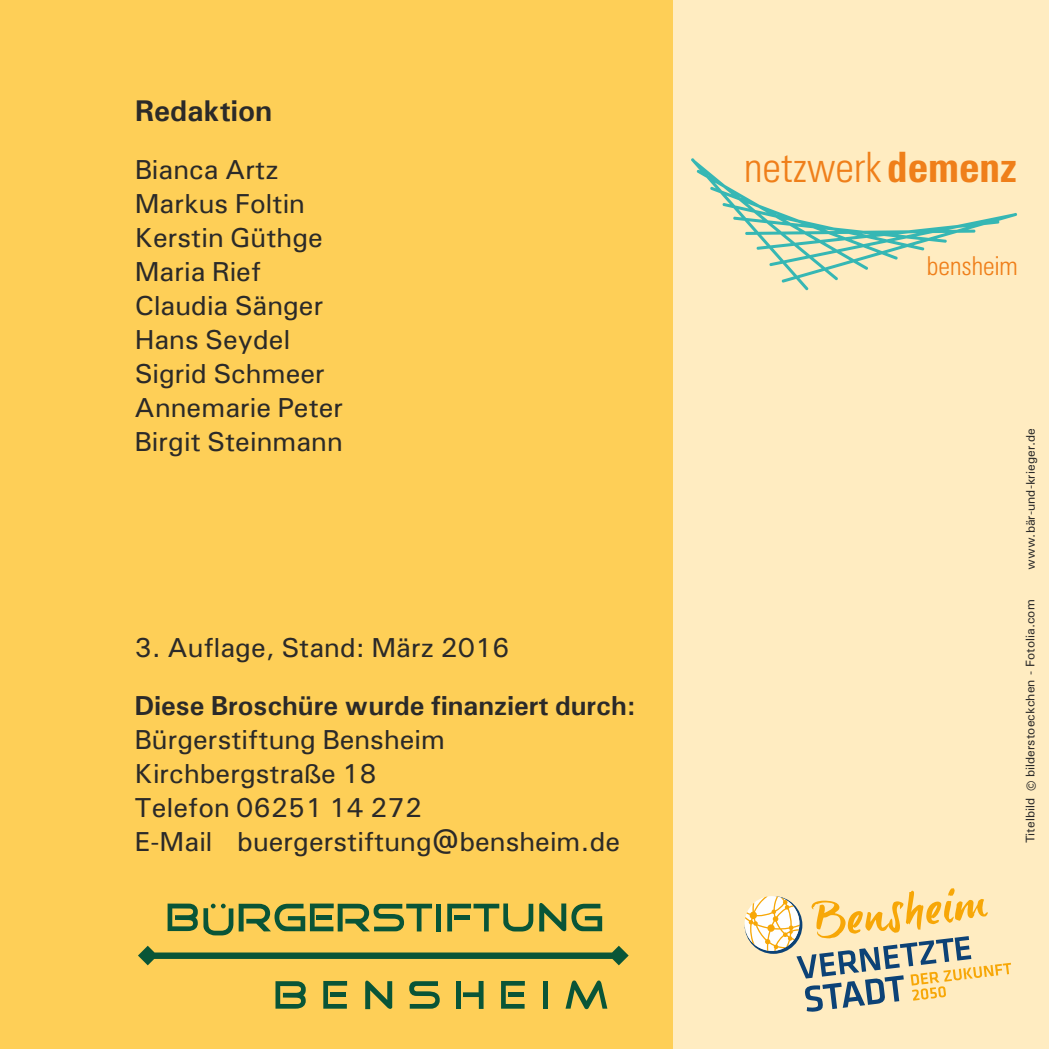
<style>
.page{position:relative;width:1049px;height:1049px;background:#fecf57}
.page>*{position:absolute;margin:0;border:0;box-sizing:border-box;transform-origin:0 0}
.t1{font:300 condensed 42px "Zurich BT";color:#ef7f1a}
.t2{font:700 30px "Univers";color:#2b2a29}
.t3{font:27.5px/34px "Univers";color:#2b2a29}
.t4{font:700 27.5px "Univers";color:#2b2a29}
.t5{font:300 condensed 26.25px "Zurich BT";color:#ef7f1a}
.t6{font:20px "Univers";color:#2b2a29}
.t7{font:12.5px "Univers";color:#2b2a29}
.s1{font-weight:700}
</style>
<div class="page">
<div style="left:673px;top:0;width:376px;height:1049px;background:#ffecc1"></div>
<svg style="left:745px;top:888px;width:266px;height:124px"></svg>
<svg style="left:463px;top:981px;width:20px;height:28px"></svg>
<svg style="left:409px;top:981px;width:31px;height:28px"></svg>
<div style="left:456px;top:981px;width:5px;height:28px;background:#095537"></div>
<svg style="left:565px;top:980px;width:42px;height:29px"></svg>
<svg style="left:323px;top:981px;width:24px;height:28px"></svg>
<div style="left:436px;top:904px;width:5px;height:27px;background:#095537"></div>
<svg style="left:168px;top:903px;width:65px;height:32px"></svg>
<svg style="left:539px;top:903px;width:63px;height:28px"></svg>
<svg style="left:501px;top:981px;width:24px;height:28px"></svg>
<svg style="left:239px;top:903px;width:193px;height:28px"></svg>
<svg style="left:447px;top:903px;width:86px;height:28px"></svg>
<svg style="left:365px;top:980px;width:27px;height:29px"></svg>
<div style="left:543px;top:981px;width:5px;height:28px;background:#095537"></div>
<svg style="left:138px;top:946px;width:491px;height:19px"></svg>
<svg style="left:275px;top:981px;width:31px;height:27px"></svg>
<svg style="left:691px;top:158px;width:327px;height:133px"></svg>
<p class="t2" style="left:135px;top:100px;width:139px">Redaktion</p>
<p class="t3" style="left:135px;top:155px;width:210px">Bianca Artz<br>Markus Foltin<br>Kerstin Güthge<br>Maria Rief<br>Claudia Sänger<br>Hans Seydel<br>Sigrid Schmeer<br>Annemarie Peter<br>Birgit Steinmann</p>
<p class="t3" style="left:135px;top:633px;width:376px">3. Auflage, Stand: März 2016</p>
<p class="t4" style="left:135px;top:696px;width:503px">Diese Broschüre wurde finanziert durch:</p>
<p class="t3" style="left:135px;top:725px;width:487px">Bürgerstiftung Bensheim<br>Kirchbergstraße 18<br>Telefon 06251 14 272<br>E-Mail buergerstiftung@bensheim.de</p>
<h1 class="t1" style="left:744px;top:150px;width:274px">netzwerk <span class="s1">demenz</span></h1>
<p class="t5" style="left:927px;top:255px;width:93px">bensheim</p>
<p class="t7" style="left:1026px;top:570px;width:144px;rotate:-90deg">www.bär-und-krieger.de</p>
<p class="t7" style="left:1026px;top:777px;width:179px;rotate:-90deg">bilderstoeckchen - Fotolia.com</p>
<p class="t6" style="left:1027px;top:791px;width:11px;rotate:-90deg">©</p>
<p class="t7" style="left:1026px;top:843px;width:47px;rotate:-90deg">Titelbild</p>
</div>
